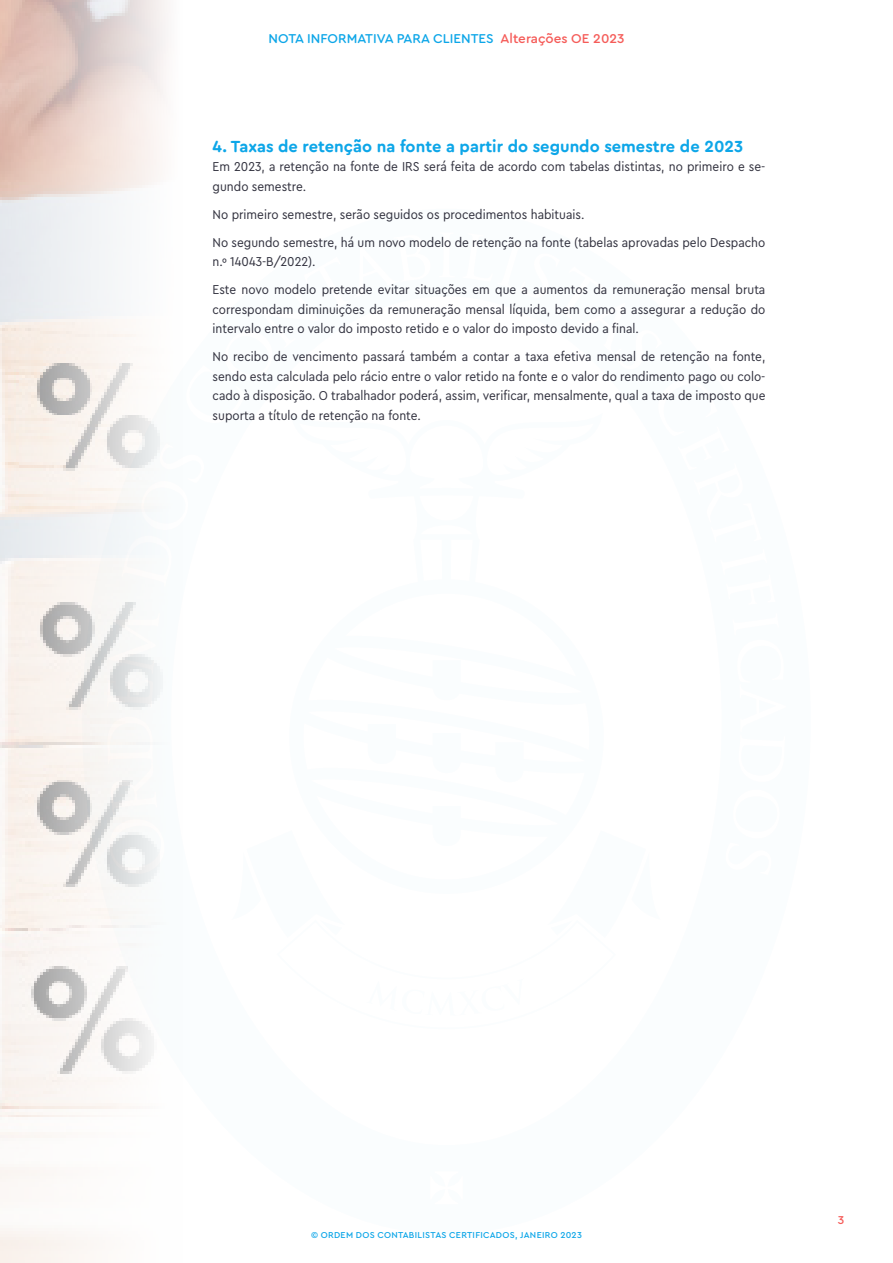
<style>
.page{position:relative;width:893px;height:1263px;background:#fff}
.page>*{position:absolute;margin:0;border:0;box-sizing:border-box;transform-origin:0 0}
.sub{font:700 16.5px "Cera Round Pro";color:#0da6e8}
.texto{font:13.5px/19.5px "Cera Compact Pro";color:#333340}
.t1{font:500 13.5px "Cera Round Pro";color:#0da6e8}
.t2{font:500 12px "Cera Round Pro";color:#f55c59}
.t3{font:500 9px "Cera Pro";letter-spacing:.03em;color:#0da6e8}
.s1{color:#f55c59}
</style>
<div class="page">
<img style="left:0;top:0;width:167px;height:1263px">
<p class="t1" style="left:268px;top:30px;width:358px">NOTA INFORMATIVA PARA CLIENTES <span class="s1">Alterações OE 2023</span></p>
<p class="sub" style="left:213px;top:134px;width:532px">4. Taxas de retenção na fonte a partir do segundo semestre de 2023</p>
<p class="texto" style="left:213px;top:156px;width:554px">Em 2023, a retenção na fonte de IRS será feita de acordo com tabelas distintas, no primeiro e se&shy;gundo semestre.</p>
<p class="texto" style="left:213px;top:204px;width:373px">No primeiro semestre, serão seguidos os procedimentos habituais.</p>
<p class="texto" style="left:213px;top:232px;width:554px">No segundo semestre, há um novo modelo de retenção na fonte (tabelas aprovadas pelo Despacho n.º 14043-B/2022).</p>
<p class="texto" style="left:213px;top:279px;width:554px;text-align:justify">Este novo modelo pretende evitar situações em que a aumentos da remuneração mensal bruta correspondam diminuições da remuneração mensal líquida, bem como a assegurar a redução do intervalo entre o valor do imposto retido e o valor do imposto devido a final.</p>
<p class="texto" style="left:213px;top:346px;width:554px;text-align:justify">No recibo de vencimento passará também a contar a taxa efetiva mensal de retenção na fonte, sendo esta calculada pelo rácio entre o valor retido na fonte e o valor do rendimento pago ou colo&shy;cado à disposição. O trabalhador poderá, assim, verificar, mensalmente, qual a taxa de imposto que suporta a título de retenção na fonte.</p>
<p class="t3" style="left:311px;top:1229px;width:272px">© ORDEM DOS CONTABILISTAS CERTIFICADOS, JANEIRO 2023</p>
<p class="t2" style="left:838px;top:1211px;width:8px">3</p>
</div>
